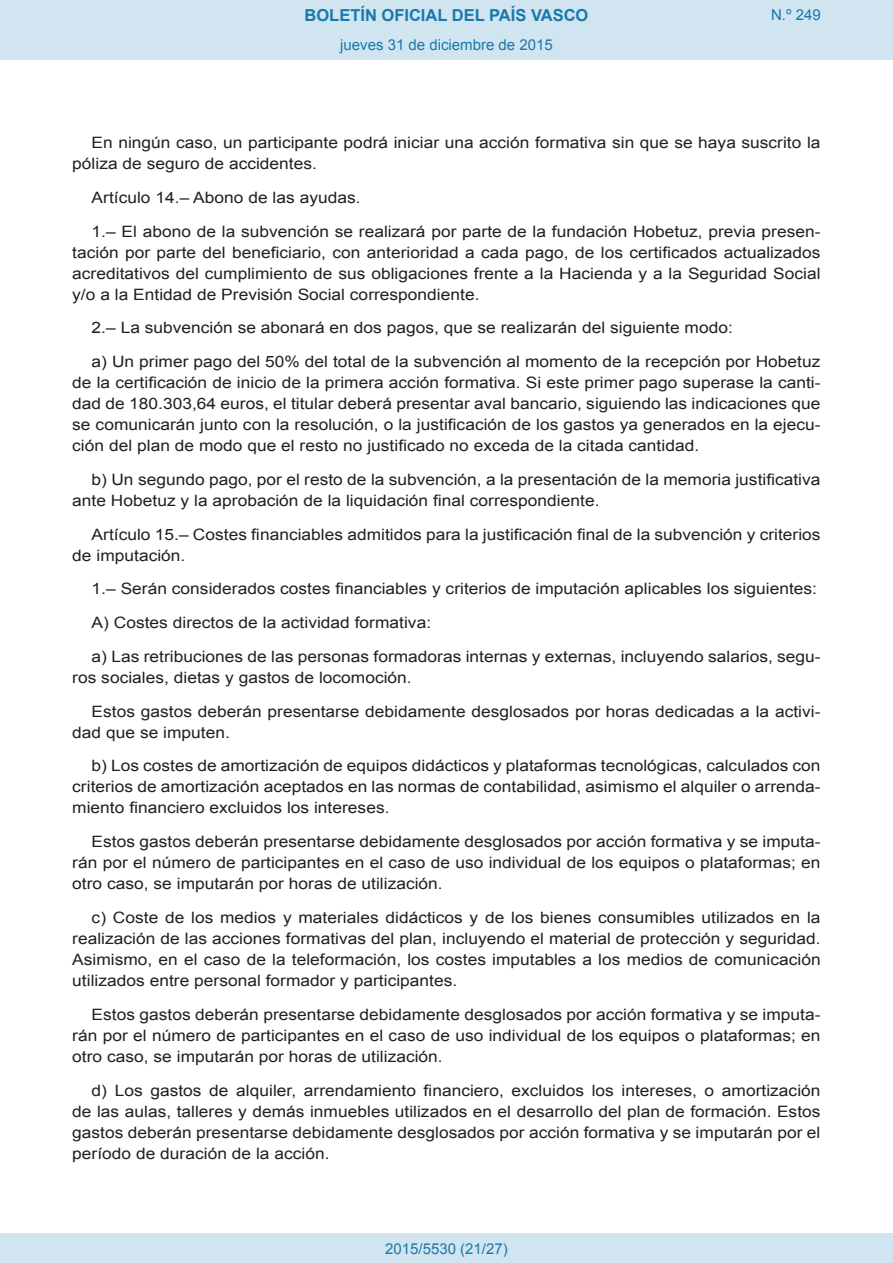
<style>
.page{position:relative;width:893px;height:1263px;background:#fff}
.page>*{position:absolute;margin:0;border:0;box-sizing:border-box;transform-origin:0 0}
.t1{font:700 16.5px "Arial";color:#1879ad}
.BOPVDetalle{font:15.6px/21px "Arial";color:#231f20;text-align:justify;scale:1.11 1}
.Paginacion_Centro{font:15px "Arial";color:#1879ad}
</style>
<div class="page">
<div style="left:0;top:0;width:893px;height:60px;background:#d0e5f0"></div>
<div style="left:0;top:1233px;width:893px;height:30px;background:#d0e5f0"></div>
<p class="t1" style="left:305px;top:4px;width:285px">BOLETÍN OFICIAL DEL PAÍS VASCO</p>
<p class="Paginacion_Centro" style="left:340px;top:35px;width:214px">jueves 31 de diciembre de 2015</p>
<p class="Paginacion_Centro" style="left:771px;top:5px;width:51px">N.º 249</p>
<p class="BOPVDetalle" style="left:72px;top:132px;width:676px;text-indent:19px">En ningún caso, un participante podrá iniciar una acción formativa sin que se haya suscrito la póliza de seguro de accidentes.</p>
<p class="BOPVDetalle" style="left:92px;top:187px;width:244px">Artículo 14.– Abono de las ayudas.</p>
<p class="BOPVDetalle" style="left:72px;top:221px;width:676px;text-indent:19px">1.– El abono de la subvención se realizará por parte de la fundación Hobetuz, previa presen&shy;tación por parte del beneficiario, con anterioridad a cada pago, de los certificados actualizados acreditativos del cumplimiento de sus obligaciones frente a la Hacienda y a la Seguridad Social y/o a la Entidad de Previsión Social correspondiente.</p>
<p class="BOPVDetalle" style="left:92px;top:318px;width:579px">2.– La subvención se abonará en dos pagos, que se realizarán del siguiente modo:</p>
<p class="BOPVDetalle" style="left:72px;top:351px;width:676px;text-indent:19px">a) Un primer pago del 50% del total de la subvención al momento de la recepción por Hobetuz de la certificación de inicio de la primera acción formativa. Si este primer pago superase la canti&shy;dad de 180.303,64 euros, el titular deberá presentar aval bancario, siguiendo las indicaciones que se comunicarán junto con la resolución, o la justificación de los gastos ya generados en la ejecu&shy;ción del plan de modo que el resto no justificado no exceda de la citada cantidad.</p>
<p class="BOPVDetalle" style="left:72px;top:469px;width:676px;text-indent:19px">b) Un segundo pago, por el resto de la subvención, a la presentación de la memoria justificativa ante Hobetuz y la aprobación de la liquidación final correspondiente.</p>
<p class="BOPVDetalle" style="left:72px;top:524px;width:676px;text-indent:19px">Artículo 15.– Costes financiables admitidos para la justificación final de la subvención y criterios de imputación.</p>
<p class="BOPVDetalle" style="left:92px;top:579px;width:655px">1.– Serán considerados costes financiables y criterios de imputación aplicables los siguientes:</p>
<p class="BOPVDetalle" style="left:92px;top:612px;width:307px">A) Costes directos de la actividad formativa:</p>
<p class="BOPVDetalle" style="left:72px;top:646px;width:676px;text-indent:19px">a) Las retribuciones de las personas formadoras internas y externas, incluyendo salarios, segu&shy;ros sociales, dietas y gastos de locomoción.</p>
<p class="BOPVDetalle" style="left:72px;top:701px;width:676px;text-indent:19px">Estos gastos deberán presentarse debidamente desglosados por horas dedicadas a la activi&shy;dad que se imputen.</p>
<p class="BOPVDetalle" style="left:72px;top:756px;width:676px;text-indent:19px">b) Los costes de amortización de equipos didácticos y plataformas tecnológicas, calculados con criterios de amortización aceptados en las normas de contabilidad, asimismo el alquiler o arrenda&shy;miento financiero excluidos los intereses.</p>
<p class="BOPVDetalle" style="left:72px;top:831px;width:676px;text-indent:19px">Estos gastos deberán presentarse debidamente desglosados por acción formativa y se imputa&shy;rán por el número de participantes en el caso de uso individual de los equipos o plataformas; en otro caso, se imputarán por horas de utilización.</p>
<p class="BOPVDetalle" style="left:72px;top:907px;width:676px;text-indent:19px">c) Coste de los medios y materiales didácticos y de los bienes consumibles utilizados en la realización de las acciones formativas del plan, incluyendo el material de protección y seguridad.<br>Asimismo, en el caso de la teleformación, los costes imputables a los medios de comunicación utilizados entre personal formador y participantes.</p>
<p class="BOPVDetalle" style="left:72px;top:1004px;width:676px;text-indent:19px">Estos gastos deberán presentarse debidamente desglosados por acción formativa y se imputa&shy;rán por el número de participantes en el caso de uso individual de los equipos o plataformas; en otro caso, se imputarán por horas de utilización.</p>
<p class="BOPVDetalle" style="left:72px;top:1080px;width:676px;text-indent:19px">d) Los gastos de alquiler, arrendamiento financiero, excluidos los intereses, o amortización de las aulas, talleres y demás inmuebles utilizados en el desarrollo del plan de formación. Estos gastos deberán presentarse debidamente desglosados por acción formativa y se imputarán por el período de duración de la acción.</p>
<p class="Paginacion_Centro" style="left:385px;top:1238px;width:124px">2015/5530 (21/27)</p>
</div>
